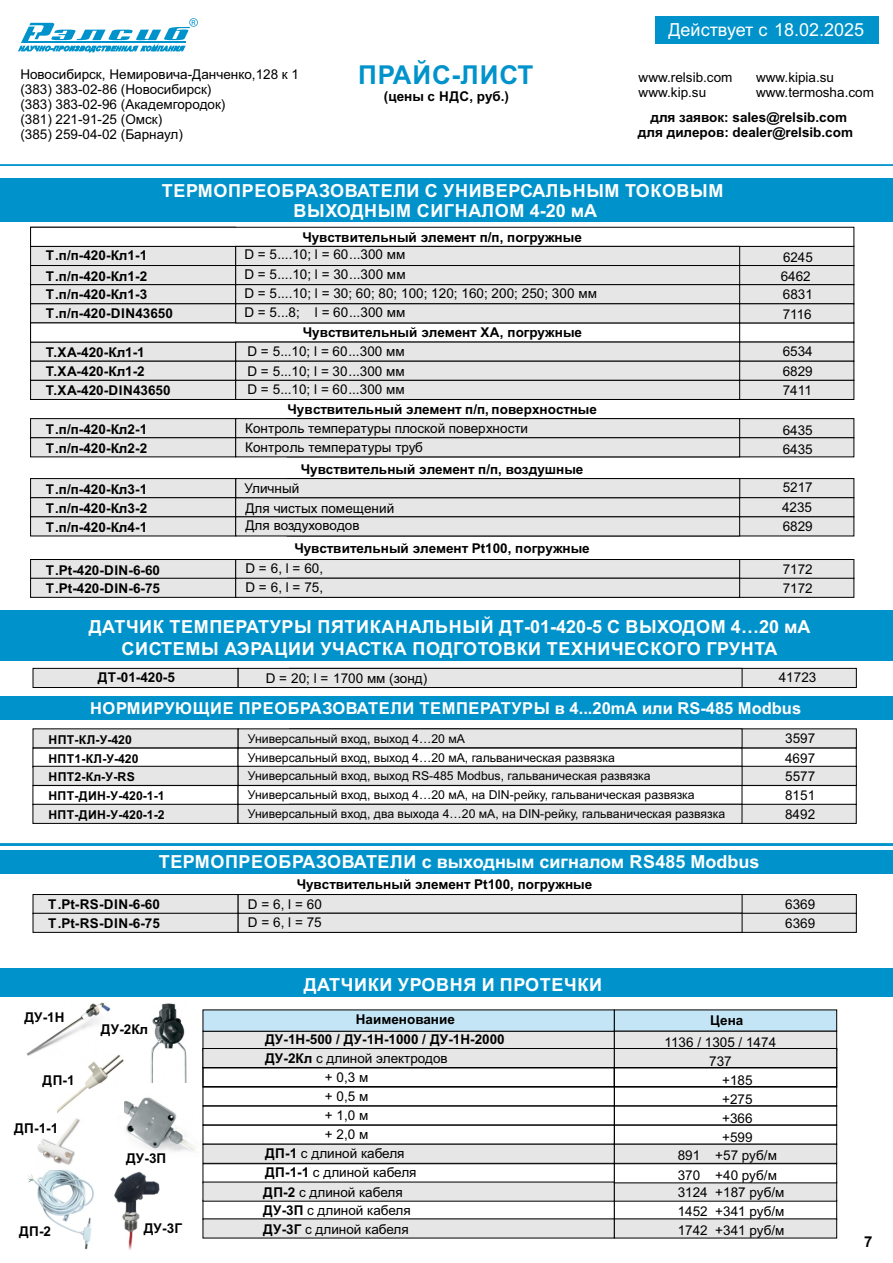
<style>
.page{position:relative;width:893px;height:1263px;background:#fff}
.page>*{position:absolute;margin:0;border:0;box-sizing:border-box;transform-origin:0 0}
.t1{font:700 26.1px "Arial";letter-spacing:.035em;color:#0093cb}
.t2{font:700 18px/19.6px "Arial";letter-spacing:.035em;color:#fff;text-align:center}
.t3{font:700 18px "Arial";color:#fff}
.t4{font:18px "Arial";color:#fff}
.t5{font:700 16.5px "Arial";letter-spacing:.035em;color:#fff}
.t6{font:700 15px "Arial";color:#000}
.t7{font:13.5px/19.2px "Arial";color:#000}
.t8{font:700 13.5px/19.2px "Arial";color:#000}
.t9{font:12.3px/18.8px "Arial";color:#000}
.t10{font:700 12.3px "Arial";letter-spacing:.035em;color:#000}
.s1{font-weight:700}
</style>
<div class="page">
<img style="left:27px;top:1170px;width:67px;height:80px">
<hr style="left:0;top:164px;width:893px;height:2px;background:#0093cb">
<svg style="left:18px;top:18px;width:180px;height:34px"></svg>
<div style="left:0;top:178px;width:893px;height:43px;background:#0093cb"></div>
<svg style="left:30px;top:418px;width:825px;height:40px;background:#d2d2d2"></svg>
<svg style="left:30px;top:226px;width:825px;height:174px"></svg>
<svg style="left:30px;top:478px;width:825px;height:59px;background:#d3d3d3"></svg>
<div style="left:0;top:696px;width:893px;height:23px;background:#0093cb"></div>
<div style="left:655px;top:16px;width:224px;height:27px;background:#0093cb"></div>
<div style="left:0;top:610px;width:893px;height:51px;background:#0093cb"></div>
<svg style="left:32px;top:667px;width:825px;height:21px;background:#cfcfcf"></svg>
<svg style="left:32px;top:728px;width:825px;height:96px"></svg>
<svg style="left:30px;top:559px;width:825px;height:39px;background:#d1d1d1"></svg>
<img style="left:124px;top:1093px;width:79px;height:59px">
<div style="left:203px;top:1105px;width:412px;height:20px;border:1px solid #000"></div>
<div style="left:203px;top:1124px;width:412px;height:20px;border:1px solid #000"></div>
<div style="left:614px;top:1105px;width:223px;height:20px;border:1px solid #000"></div>
<div style="left:614px;top:1124px;width:223px;height:20px;border:1px solid #000"></div>
<div style="left:0;top:968px;width:893px;height:28px;background:#0093cb"></div>
<hr style="left:0;top:843px;width:893px;height:3px;background:#0093cb">
<img style="left:27px;top:1002px;width:83px;height:54px">
<img style="left:151px;top:1003px;width:36px;height:80px">
<img style="left:57px;top:1054px;width:67px;height:59px">
<div style="left:203px;top:1067px;width:412px;height:20px;border:1px solid #000"></div>
<svg style="left:202px;top:1009px;width:635px;height:59px;background:#cad5db"></svg>
<div style="left:614px;top:1067px;width:223px;height:20px;border:1px solid #000"></div>
<div style="left:0;top:850px;width:893px;height:23px;background:#0093cb"></div>
<svg style="left:32px;top:894px;width:825px;height:39px;background:#d1d1d1"></svg>
<img style="left:114px;top:1171px;width:46px;height:79px">
<svg style="left:202px;top:1143px;width:635px;height:96px"></svg>
<img style="left:37px;top:1118px;width:43px;height:47px">
<p class="t7" style="left:20px;top:67px;width:280px;line-height:15.1px">Новосибирск, Немировича-Данченко,128 к 1 (383) 383-02-86 (Новосибирск)<br>(383) 383-02-96 (Академгородок)<br>(381) 221-91-25 (Омск)<br>(385) 259-04-02 (Барнаул)</p>
<h2 class="t4" style="left:668px;top:23px;width:197px">Действует с 18.02.2025</h2>
<h1 class="t1" style="left:358px;top:65px;width:177px">ПРАЙС-ЛИСТ</h1>
<p class="t7" style="left:639px;top:71px;width:95px;line-height:15.1px">www.relsib.com www.kip.su</p>
<p class="t7" style="left:756px;top:69px;width:80px">www.kipia.su</p>
<p class="t8" style="left:384px;top:88px;width:127px">(цены с НДС, руб.)</p>
<p class="t7" style="left:756px;top:84px;width:119px">www.termosha.com</p>
<p class="t8" style="left:638px;top:111px;width:217px;line-height:15.1px;text-align:center">для заявок: sales@relsib.com для дилеров: dealer@relsib.com</p>
<h2 class="t2" style="left:162px;top:183px;width:563px">ТЕРМОПРЕОБРАЗОВАТЕЛИ С УНИВЕРСАЛЬНЫМ ТОКОВЫМ<br>ВЫХОДНЫМ СИГНАЛОМ 4-20 мА</h2>
<p class="t8" style="left:46px;top:246px;width:103px;line-height:21px">Т.п/п-420-Кл1-1<br>Т.п/п-420-Кл1-2</p>
<p class="t8" style="left:46px;top:285px;width:129px">Т.п/п-420-Кл1-3<br>Т.п/п-420-DIN43650</p>
<p class="t8" style="left:46px;top:344px;width:126px">Т.ХА-420-Кл1-1<br>Т.ХА-420-Кл1-2<br>Т.ХА-420-DIN43650</p>
<p class="t8" style="left:46px;top:421px;width:103px">Т.п/п-420-Кл2-1<br>Т.п/п-420-Кл2-2</p>
<p class="t8" style="left:46px;top:481px;width:103px;text-align:justify">Т.п/п-420-Кл3-1<br>Т.п/п-420-Кл3-2<br>Т.п/п-420-Кл4-1</p>
<p class="t8" style="left:302px;top:228px;width:281px">Чувствительный элемент п/п, погружные</p>
<p class="t7" style="left:244px;top:246px;width:354px">D = 5....10; l = 60...300 мм<br>D = 5....10; l = 30...300 мм<br>D = 5....10; l = 30; 60; 80; 100; 120; 160; 200; 250; 300 мм<br>D = 5...8; l = 60...300 мм</p>
<p class="t7" style="left:247px;top:343px;width:159px">D = 5...10; l = 60...300 мм</p>
<p class="t7" style="left:247px;top:381px;width:159px">D = 5...10; l = 60...300 мм</p>
<p class="t7" style="left:245px;top:419px;width:284px">Контроль температуры плоской поверхности<br>Контроль температуры труб</p>
<p class="t8" style="left:303px;top:324px;width:281px">Чувствительный элемент ХА, погружные</p>
<p class="t7" style="left:247px;top:362px;width:159px">D = 5...10; l = 30...300 мм</p>
<p class="t8" style="left:287px;top:401px;width:311px">Чувствительный элемент п/п, поверхностные</p>
<p class="t8" style="left:301px;top:461px;width:284px">Чувствительный элемент п/п, воздушные</p>
<p class="t7" style="left:245px;top:500px;width:150px;line-height:17.1px">Для чистых помещений<br>Для воздуховодов</p>
<p class="t8" style="left:294px;top:539px;width:297px">Чувствительный элемент Pt100, погружные</p>
<p class="t7" style="left:781px;top:249px;width:34px">6245<br>6462</p>
<p class="t7" style="left:783px;top:285px;width:32px;line-height:20.5px">6831<br>7116</p>
<p class="t7" style="left:783px;top:342px;width:32px;line-height:20px;text-align:justify">6534<br>6829<br>7411</p>
<p class="t7" style="left:783px;top:421px;width:32px">6435<br>6435</p>
<p class="t7" style="left:782px;top:479px;width:32px;text-align:justify">5217<br>4235<br>6829</p>
<p class="t8" style="left:46px;top:562px;width:116px">Т.Pt-420-DIN-6-60</p>
<p class="t7" style="left:245px;top:560px;width:79px">D = 6, l = 60,</p>
<p class="t7" style="left:783px;top:561px;width:32px">7172</p>
<p class="t8" style="left:46px;top:580px;width:116px">Т.Pt-420-DIN-6-75</p>
<p class="t7" style="left:245px;top:579px;width:79px">D = 6, l = 75,</p>
<p class="t7" style="left:783px;top:580px;width:32px">7172</p>
<h2 class="t2" style="left:89px;top:617px;width:723px;line-height:21.9px">ДАТЧИК ТЕМПЕРАТУРЫ ПЯТИКАНАЛЬНЫЙ ДТ-01-420-5 С ВЫХОДОМ 4…20 мА<br>СИСТЕМЫ АЭРАЦИИ УЧАСТКА ПОДГОТОВКИ ТЕХНИЧЕСКОГО ГРУНТА</h2>
<p class="t8" style="left:98px;top:669px;width:79px">ДТ-01-420-5</p>
<p class="t7" style="left:266px;top:670px;width:163px">D = 20; l = 1700 мм (зонд)</p>
<p class="t7" style="left:779px;top:669px;width:39px">41723</p>
<p class="t5" style="left:90px;top:702px;width:713px">НОРМИРУЮЩИЕ ПРЕОБРАЗОВАТЕЛИ ТЕМПЕРАТУРЫ в 4...20mA или RS-485 Modbus</p>
<p class="t10" style="left:48px;top:735px;width:85px">НПТ-КЛ-У-420</p>
<p class="t9" style="left:248px;top:730px;width:219px">Универсальный вход, выход 4…20 мА</p>
<p class="t7" style="left:785px;top:730px;width:32px">3597</p>
<p class="t9" style="left:248px;top:749px;width:479px">Универсальный вход, выход 4…20 мА, гальваническая развязка<br>Универсальный вход, выход RS-485 Modbus, гальваническая развязка Универсальный вход, выход 4…20 мА, на DIN-рейку, гальваническая развязка Универсальный вход, два выхода 4…20 мА, на DIN-рейку, гальваническая развязка</p>
<p class="t10" style="left:48px;top:754px;width:92px">НПТ1-КЛ-У-420</p>
<p class="t7" style="left:785px;top:749px;width:32px">4697</p>
<p class="t10" style="left:48px;top:772px;width:88px">НПТ2-Кл-У-RS</p>
<p class="t7" style="left:785px;top:768px;width:32px">5577</p>
<p class="t10" style="left:48px;top:791px;width:118px">НПТ-ДИН-У-420-1-1</p>
<p class="t7" style="left:785px;top:787px;width:32px">8151</p>
<p class="t10" style="left:48px;top:810px;width:118px">НПТ-ДИН-У-420-1-2</p>
<p class="t7" style="left:785px;top:806px;width:32px">8492</p>
<h2 class="t3" style="left:159px;top:855px;width:602px">ТЕРМОПРЕОБРАЗОВАТЕЛИ с выходным сигналом RS485 Modbus</h2>
<p class="t8" style="left:48px;top:896px;width:113px">Т.Pt-RS-DIN-6-60</p>
<p class="t7" style="left:248px;top:895px;width:75px">D = 6, l = 60</p>
<p class="t7" style="left:785px;top:896px;width:32px">6369</p>
<p class="t8" style="left:297px;top:876px;width:297px">Чувствительный элемент Pt100, погружные</p>
<p class="t8" style="left:48px;top:915px;width:113px">Т.Pt-RS-DIN-6-75</p>
<p class="t7" style="left:248px;top:914px;width:75px">D = 6, l = 75</p>
<p class="t7" style="left:785px;top:914px;width:32px">6369</p>
<p class="t8" style="left:24px;top:1009px;width:42px">ДУ-1Н</p>
<p class="t8" style="left:43px;top:1072px;width:34px">ДП-1</p>
<p class="t8" style="left:14px;top:1120px;width:46px">ДП-1-1</p>
<p class="t8" style="left:19px;top:1223px;width:34px">ДП-2</p>
<p class="t8" style="left:101px;top:1021px;width:49px">ДУ-2Кл</p>
<p class="t8" style="left:126px;top:1150px;width:42px">ДУ-3П</p>
<h2 class="t2" style="left:304px;top:976px;width:300px">ДАТЧИКИ УРОВНЯ И ПРОТЕЧКИ</h2>
<p class="t8" style="left:356px;top:1011px;width:101px">Наименование</p>
<p class="t8" style="left:265px;top:1031px;width:241px">ДУ-1Н-500 / ДУ-1Н-1000 / ДУ-1Н-2000</p>
<p class="t7" style="left:265px;top:1050px;width:184px"><span class="s1">ДУ-2Кл</span> с длиной электродов</p>
<p class="t7" style="left:325px;top:1069px;width:45px">+ 0,3 м</p>
<p class="t7" style="left:325px;top:1088px;width:45px">+ 0,5 м</p>
<p class="t7" style="left:325px;top:1107px;width:45px">+ 1,0 м</p>
<p class="t7" style="left:325px;top:1126px;width:45px">+ 2,0 м</p>
<p class="t7" style="left:265px;top:1145px;width:141px"><span class="s1">ДП-1</span> с длиной кабеля</p>
<p class="t7" style="left:265px;top:1164px;width:153px"><span class="s1">ДП-1-1</span> с длиной кабеля</p>
<p class="t7" style="left:263px;top:1184px;width:141px"><span class="s1">ДП-2</span> с длиной кабеля</p>
<p class="t8" style="left:710px;top:1012px;width:35px">Цена</p>
<p class="t7" style="left:665px;top:1034px;width:113px">1136 / 1305 / 1474</p>
<p class="t7" style="left:709px;top:1053px;width:24px">737</p>
<p class="t7" style="left:722px;top:1072px;width:32px">+185</p>
<p class="t7" style="left:722px;top:1091px;width:32px">+275</p>
<p class="t7" style="left:722px;top:1110px;width:32px">+366</p>
<p class="t7" style="left:722px;top:1129px;width:32px">+599</p>
<p class="t7" style="left:678px;top:1147px;width:101px">891 +57 руб/м</p>
<p class="t7" style="left:678px;top:1166px;width:101px">370 +40 руб/м</p>
<p class="t7" style="left:678px;top:1183px;width:108px">3124 +187 руб/м</p>
<p class="t7" style="left:263px;top:1202px;width:149px"><span class="s1">ДУ-3П</span> с длиной кабеля</p>
<p class="t7" style="left:678px;top:1203px;width:108px">1452 +341 руб/м</p>
<p class="t8" style="left:144px;top:1220px;width:40px">ДУ-3Г</p>
<p class="t7" style="left:263px;top:1221px;width:147px"><span class="s1">ДУ-3Г</span> с длиной кабеля</p>
<p class="t7" style="left:678px;top:1222px;width:108px">1742 +341 руб/м</p>
<p class="t6" style="left:864px;top:1236px;width:10px">7</p>
</div>
